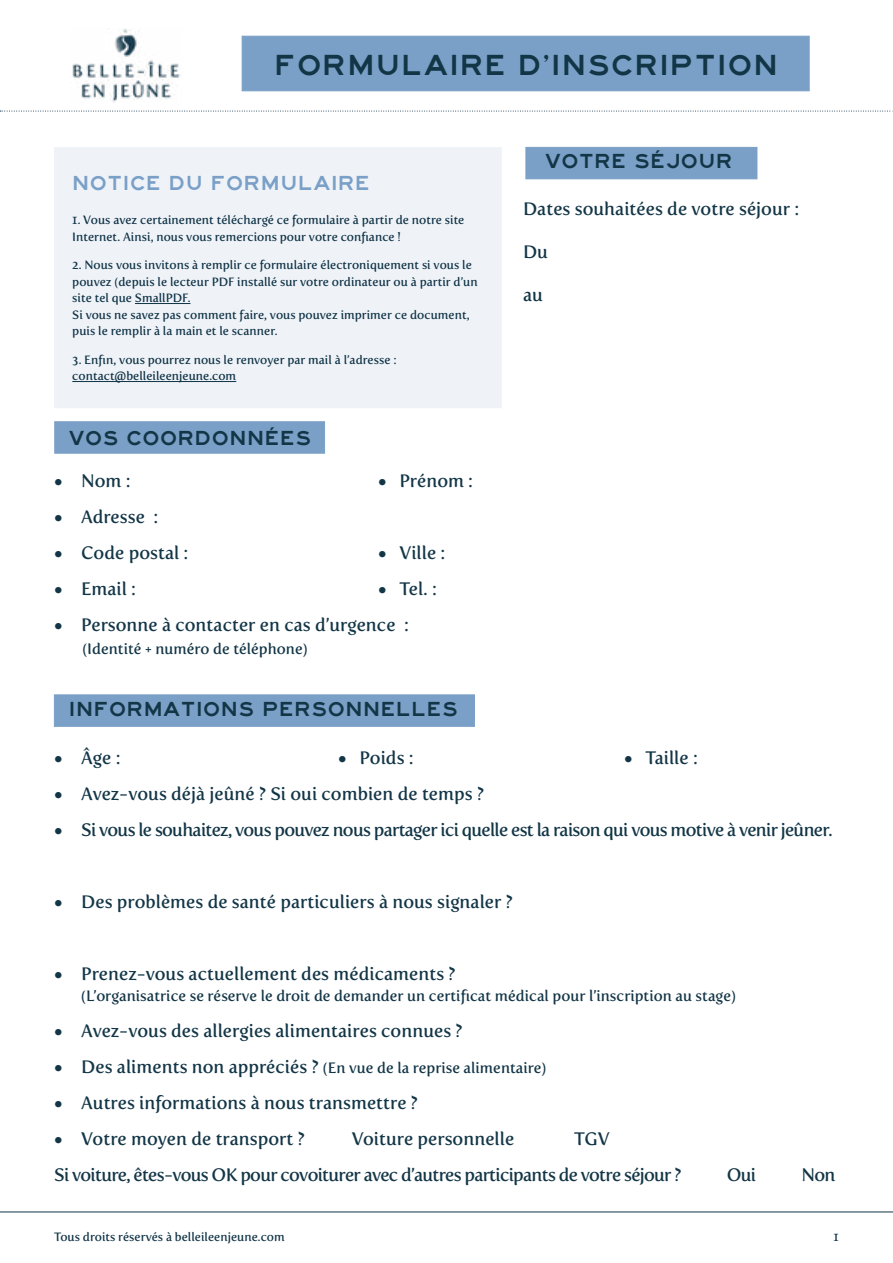
<style>
.page{position:relative;width:893px;height:1263px;background:#fff}
.page>*{position:absolute;margin:0;border:0;box-sizing:border-box;transform-origin:0 0}
.t1{font:30px "Highway Gothic Expanded";letter-spacing:.04em;color:#133647}
.t2{font:21px "Highway Gothic Expanded";letter-spacing:.025em;color:#133647}
.t3{font:21px "Highway Gothic Expanded";letter-spacing:.025em;color:#7aa0c7}
.t4{font:18px "Fertigo Pro";color:#133647}
.t5{font:18px/36px "Fertigo Pro";letter-spacing:-.04em;color:#133647}
.t6{font:15px "Fertigo Pro";color:#133647}
.t7{font:12px/16.5px "Fertigo Pro";color:#113447}
.s1{font-size:18px}
</style>
<div class="page">
<div style="left:242px;top:36px;width:567px;height:55px;background:#7aa0c7"></div>
<svg style="left:0;top:111px;width:893px;height:1px"></svg>
<hr style="left:0;top:1212px;width:893px;height:1px;background:#113447">
<div style="left:54px;top:147px;width:448px;height:261px;background:#eff3f8"></div>
<hr style="left:135px;top:303px;width:55px;height:1px;background:#113447">
<hr style="left:72px;top:381px;width:164px;height:1px;background:#113447">
<div style="left:525px;top:147px;width:232px;height:32px;background:#7aa0c7"></div>
<div style="left:54px;top:421px;width:271px;height:33px;background:#7aa0c7;border:1px solid #7aa0c7"></div>
<div style="left:54px;top:694px;width:421px;height:33px;background:#7aa0c7;border:1px solid #7aa0c7"></div>
<img style="left:72px;top:29px;width:109px;height:73px">
<h1 class="t1" style="left:275px;top:49px;width:505px">FORMULAIRE D’INSCRIPTION</h1>
<h2 class="t3" style="left:72px;top:172px;width:299px">NOTICE DU FORMULAIRE</h2>
<p class="t7" style="left:72px;top:212px;width:394px">1. Vous avez certainement téléchargé ce formulaire à partir de notre site<br>Internet. Ainsi, nous vous remercions pour votre confiance !</p>
<p class="t7" style="left:72px;top:257px;width:407px">2. Nous vous invitons à remplir ce formulaire électroniquement si vous le pouvez (depuis le lecteur PDF installé sur votre ordinateur ou à partir d’un site tel que SmallPDF.<br>Si vous ne savez pas comment faire, vous pouvez imprimer ce document, puis le remplir à la main et le scanner.</p>
<p class="t7" style="left:72px;top:351px;width:326px">3. Enfin, vous pourrez nous le renvoyer par mail à l’adresse : contact@belleileenjeune.com</p>
<h2 class="t2" style="left:69px;top:427px;width:244px">VOS COORDONNÉES</h2>
<h3 class="t4" style="left:54px;top:470px;width:78px">• Nom :</h3>
<h3 class="t4" style="left:378px;top:470px;width:97px">• Prénom :</h3>
<h3 class="t4" style="left:54px;top:506px;width:106px">• Adresse :</h3>
<h3 class="t4" style="left:54px;top:542px;width:136px">• Code postal :</h3>
<h3 class="t4" style="left:378px;top:542px;width:69px">• Ville :</h3>
<h3 class="t4" style="left:54px;top:578px;width:84px">• Email :</h3>
<h3 class="t4" style="left:378px;top:578px;width:60px">• Tel. :</h3>
<h3 class="t4" style="left:54px;top:614px;width:357px">• Personne à contacter en cas d’urgence :</h3>
<p class="t6" style="left:82px;top:640px;width:227px">(Identité + numéro de téléphone)</p>
<h2 class="t2" style="left:545px;top:150px;width:189px">VOTRE SÉJOUR</h2>
<h3 class="t4" style="left:523px;top:198px;width:278px">Dates souhaitées de votre séjour :</h3>
<h3 class="t4" style="left:523px;top:241px;width:27px">Du</h3>
<h3 class="t4" style="left:523px;top:285px;width:21px">au</h3>
<h2 class="t2" style="left:69px;top:697px;width:391px">INFORMATIONS PERSONNELLES</h2>
<h3 class="t4" style="left:54px;top:747px;width:68px">• Âge :</h3>
<h3 class="t4" style="left:338px;top:747px;width:77px">• Poids :</h3>
<h3 class="t4" style="left:624px;top:747px;width:75px">• Taille :</h3>
<h3 class="t4" style="left:54px;top:783px;width:431px">• Avez-vous déjà jeûné ? Si oui combien de temps ?</h3>
<h3 class="t5" style="left:54px;top:811px;width:780px">• Si vous le souhaitez, vous pouvez nous partager ici quelle est la raison qui vous motive à venir jeûner.</h3>
<h3 class="t4" style="left:54px;top:891px;width:460px">• Des problèmes de santé particuliers à nous signaler ?</h3>
<h3 class="t4" style="left:54px;top:963px;width:403px">• Prenez-vous actuellement des médicaments ?</h3>
<p class="t6" style="left:81px;top:987px;width:656px">(L’organisatrice se réserve le droit de demander un certificat médical pour l’inscription au stage)</p>
<h3 class="t4" style="left:54px;top:1020px;width:410px">• Avez-vous des allergies alimentaires connues ?</h3>
<p class="t6" style="left:54px;top:1059px;width:494px"><span class="s1">• Des aliments non appréciés ?</span> (En vue de la reprise alimentaire)</p>
<h3 class="t4" style="left:54px;top:1092px;width:365px">• Autres informations à nous transmettre ?</h3>
<h3 class="t4" style="left:54px;top:1128px;width:252px">• Votre moyen de transport ?</h3>
<h3 class="t4" style="left:352px;top:1128px;width:164px">Voiture personnelle</h3>
<h3 class="t5" style="left:54px;top:1120px;width:629px;text-indent:520px">TGV<br>Si voiture, êtes-vous OK pour covoiturer avec d’autres participants de votre séjour ?</h3>
<h3 class="t4" style="left:727px;top:1164px;width:31px">Oui</h3>
<h3 class="t4" style="left:801px;top:1164px;width:36px">Non</h3>
<p class="t7" style="left:54px;top:1229px;width:232px">Tous droits réservés à belleileenjeune.com</p>
<p class="t7" style="left:833px;top:1229px;width:7px">1</p>
</div>
